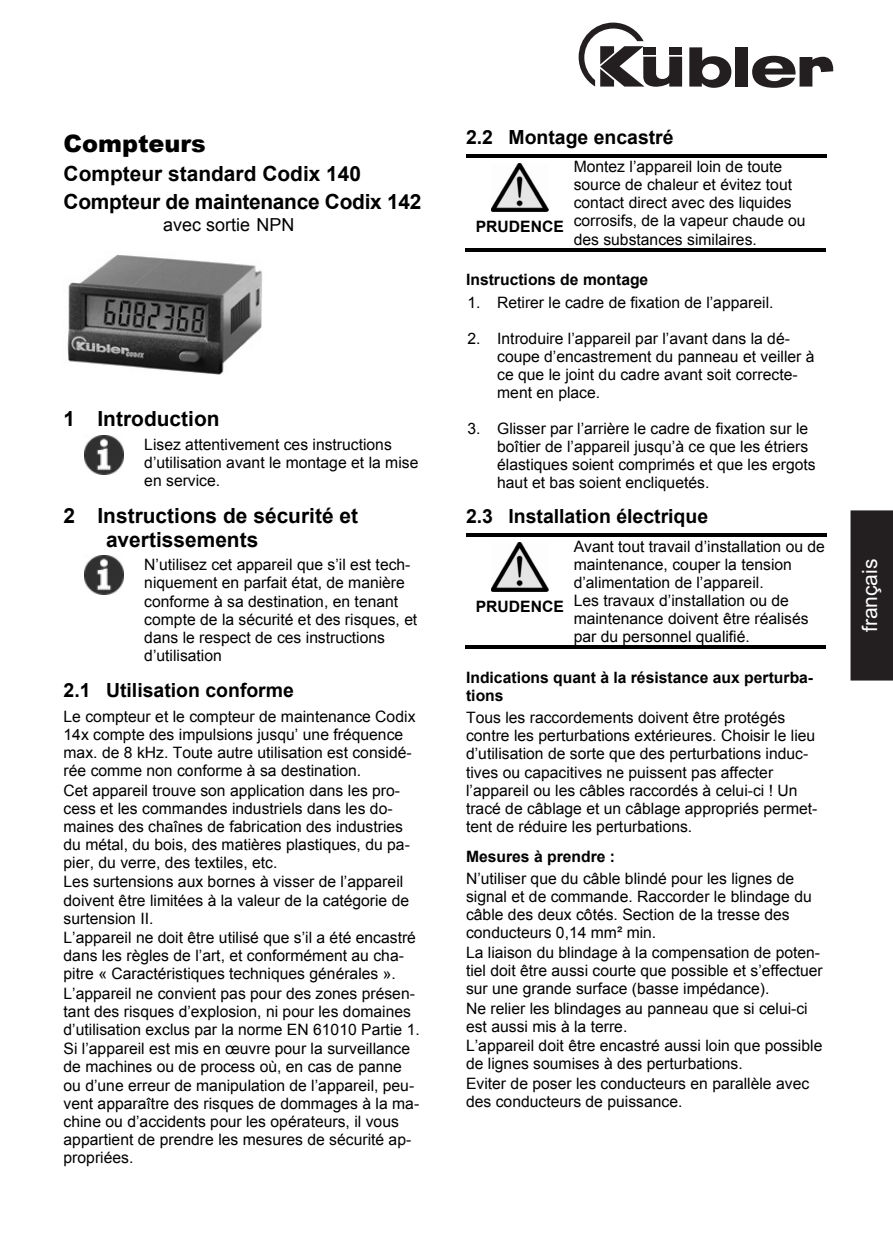
<style>
.page{position:relative;width:893px;height:1259px;background:#fff}
.page>*{position:absolute;margin:0;border:0;box-sizing:border-box;transform-origin:0 0}
.t1{font:900 24px "Arial";color:#000}
.t2{font:700 21px/28.5px "Arial";color:#000}
.t3{font:21px "Arial";color:#fff}
.t4{font:700 19.5px "Arial";color:#000}
.t5{font:18px "Arial";color:#000}
.t6{font:15.6px/18px "Arial";color:#000}
.t7{font:700 15.6px/18px "Arial";color:#000}
</style>
<div class="page">
<img style="left:85px;top:435px;width:38px;height:39px">
<img style="left:85px;top:556px;width:38px;height:38px">
<img style="left:492px;top:164px;width:56px;height:48px">
<hr style="left:466px;top:154px;width:360px;height:3px;background:#000">
<hr style="left:465px;top:248px;width:109px;height:3px;background:#000">
<hr style="left:573px;top:248px;width:253px;height:3px;background:#000">
<img style="left:492px;top:543px;width:56px;height:48px">
<hr style="left:466px;top:533px;width:360px;height:4px;background:#000">
<hr style="left:465px;top:645px;width:109px;height:3px;background:#000">
<hr style="left:573px;top:645px;width:253px;height:3px;background:#000">
<img style="left:67px;top:254px;width:196px;height:121px">
<div style="left:850px;top:510px;width:43px;height:170px;background:#231f20"></div>
<hr style="left:0;top:340px;width:1px;height:170px;background:#939598">
<svg style="left:689px;top:47px;width:42px;height:41px"></svg>
<div style="left:735px;top:47px;width:13px;height:40px;background:#231f20"></div>
<svg style="left:752px;top:56px;width:81px;height:32px"></svg>
<svg style="left:579px;top:23px;width:103px;height:64px"></svg>
<h1 class="t1" style="left:64px;top:126px;width:144px">Compteurs</h1>
<h2 class="t2" style="left:64px;top:159px;width:359px">Compteur standard Codix 140<br>Compteur de maintenance Codix 142</h2>
<p class="t5" style="left:163px;top:214px;width:133px">avec sortie NPN</p>
<h2 class="t2" style="left:64px;top:405px;width:158px">1 Introduction</h2>
<p class="t6" style="left:144px;top:436px;width:276px">Lisez attentivement ces instructions d’utilisation avant le montage et la mise en service.</p>
<h2 class="t2" style="left:106px;top:503px;width:254px;line-height:24px;text-indent:-42px">2 Instructions de sécurité et avertissements</h2>
<p class="t6" style="left:144px;top:556px;width:274px">N’utilisez cet appareil que s’il est tech&shy;niquement en parfait état, de manière conforme à sa destination, en tenant compte de la sécurité et des risques, et dans le respect de ces instructions d’utilisation</p>
<p class="t4" style="left:64px;top:679px;width:232px">2.1 Utilisation conforme</p>
<p class="t6" style="left:64px;top:707px;width:353px">Le compteur et le compteur de maintenance Codix 14x compte des impulsions jusqu’ une fréquence max. de 8 kHz. Toute autre utilisation est considé&shy;rée comme non conforme à sa destination.</p>
<p class="t6" style="left:64px;top:781px;width:348px">Cet appareil trouve son application dans les pro&shy;cess et les commandes industriels dans les do&shy;maines des chaînes de fabrication des industries du métal, du bois, des matières plastiques, du pa&shy;pier, du verre, des textiles, etc.</p>
<p class="t6" style="left:64px;top:873px;width:354px">Les surtensions aux bornes à visser de l’appareil doivent être limitées à la valeur de la catégorie de surtension II.<br>L’appareil ne doit être utilisé que s’il a été encastré dans les règles de l’art, et conformément au cha&shy;pitre « Caractéristiques techniques générales ».</p>
<p class="t6" style="left:64px;top:984px;width:358px">L’appareil ne convient pas pour des zones présen&shy;tant des risques d’explosion, ni pour les domaines d’utilisation exclus par la norme EN 61010 Partie 1.</p>
<p class="t6" style="left:64px;top:1040px;width:357px">Si l’appareil est mis en œuvre pour la surveillance de machines ou de process où, en cas de panne ou d’une erreur de manipulation de l’appareil, peu&shy;vent apparaître des risques de dommages à la ma&shy;chine ou d’accidents pour les opérateurs, il vous appartient de prendre les mesures de sécurité ap&shy;propriées.</p>
<p class="t4" style="left:466px;top:126px;width:209px">2.2 Montage encastré</p>
<p class="t6" style="left:574px;top:158px;width:233px">Montez l’appareil loin de toute source de chaleur et évitez tout contact direct avec des liquides corrosifs, de la vapeur chaude ou des substances similaires.</p>
<p class="t7" style="left:466px;top:271px;width:184px">Instructions de montage</p>
<p class="t6" style="left:467px;top:293px;width:307px">1. Retirer le cadre de fixation de l’appareil.</p>
<p class="t6" style="left:497px;top:330px;width:319px;text-indent:-30px">2. Introduire l’appareil par l’avant dans la dé&shy;coupe d’encastrement du panneau et veiller à ce que le joint du cadre avant soit correcte&shy;ment en place.</p>
<p class="t6" style="left:497px;top:420px;width:320px;text-indent:-30px">3. Glisser par l’arrière le cadre de fixation sur le boîtier de l’appareil jusqu’à ce que les étriers élastiques soient comprimés et que les ergots haut et bas soient encliquetés.</p>
<p class="t4" style="left:466px;top:506px;width:244px">2.3 Installation électrique</p>
<p class="t7" style="left:476px;top:218px;width:89px">PRUDENCE</p>
<p class="t6" style="left:574px;top:537px;width:253px">Avant tout travail d’installation ou de maintenance, couper la tension d’alimentation de l’appareil.<br>Les travaux d’installation ou de maintenance doivent être réalisés par du personnel qualifié.</p>
<p class="t7" style="left:466px;top:668px;width:349px">Indications quant à la résistance aux perturba&shy;tions</p>
<p class="t6" style="left:466px;top:709px;width:353px">Tous les raccordements doivent être protégés contre les perturbations extérieures. Choisir le lieu d’utilisation de sorte que des perturbations induc&shy;tives ou capacitives ne puissent pas affecter l’appareil ou les câbles raccordés à celui-ci ! Un tracé de câblage et un câblage appropriés permet&shy;tent de réduire les perturbations.</p>
<p class="t7" style="left:466px;top:847px;width:151px">Mesures à prendre :</p>
<p class="t6" style="left:466px;top:869px;width:347px">N’utiliser que du câble blindé pour les lignes de signal et de commande. Raccorder le blindage du câble des deux côtés. Section de la tresse des conducteurs 0,14 mm² min.</p>
<p class="t6" style="left:466px;top:943px;width:358px">La liaison du blindage à la compensation de poten&shy;tiel doit être aussi courte que possible et s’effectuer sur une grande surface (basse impédance).</p>
<p class="t6" style="left:466px;top:998px;width:358px">Ne relier les blindages au panneau que si celui-ci est aussi mis à la terre.<br>L’appareil doit être encastré aussi loin que possible de lignes soumises à des perturbations.</p>
<p class="t6" style="left:466px;top:1074px;width:345px">Eviter de poser les conducteurs en parallèle avec des conducteurs de puissance.</p>
<p class="t7" style="left:476px;top:597px;width:89px">PRUDENCE</p>
<h2 class="t3" style="left:862px;top:632px;width:75px;rotate:-90deg">français</h2>
</div>
